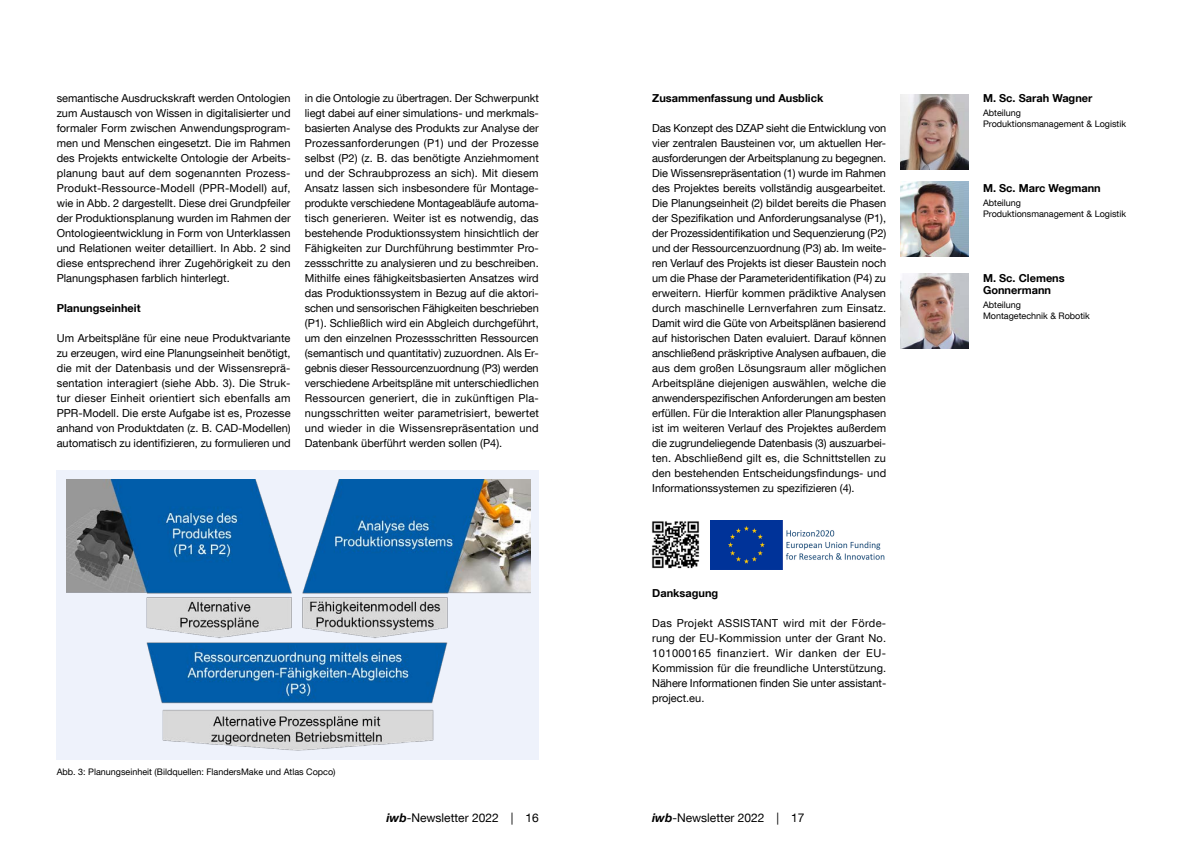
<style>
.page{position:relative;width:1191px;height:842px;background:#fff}
.page>*{position:absolute;margin:0;border:0;box-sizing:border-box;transform-origin:0 0}
.t1{font:13px "Calibri";color:#000}
.t2{font:12px "TUM Neue Helvetica";color:#000}
.t3{font:11px/15px "TUM Neue Helvetica";color:#000;text-align:justify}
.t4{font:700 11px/12px "TUM Neue Helvetica";color:#000}
.t5{font:10.9px/13.2px "Calibri";letter-spacing:-.005em;color:#000}
.t6{font:9px/11px "TUM Neue Helvetica";color:#000}
.s1{font-weight:700;font-style:italic}
</style>
<div class="page">
<img style="left:900px;top:182px;width:69px;height:75px">
<img style="left:900px;top:274px;width:69px;height:75px">
<img style="left:900px;top:95px;width:69px;height:75px">
<img style="left:710px;top:521px;width:175px;height:48px">
<img style="left:652px;top:521px;width:48px;height:48px">
<div style="left:57px;top:471px;width:482px;height:289px;background:#eef2fb"></div>
<img style="left:67px;top:480px;width:463px;height:271px">
<p class="t3" style="left:57px;top:90px;width:235px">semantische Ausdruckskraft werden Ontologien zum Austausch von Wissen in digitalisierter und formaler Form zwischen Anwendungsprogram&shy;men und Menschen eingesetzt. Die im Rahmen des Projekts entwickelte Ontologie der Arbeits&shy;planung baut auf dem sogenannten Prozess-Produkt-Ressource-Modell (PPR-Modell) auf, wie in Abb. 2 dargestellt. Diese drei Grundpfeiler der Produktionsplanung wurden im Rahmen der Ontologieentwicklung in Form von Unterklassen und Relationen weiter detailliert. In Abb. 2 sind diese entsprechend ihrer Zugehörigkeit zu den Planungsphasen farblich hinterlegt.</p>
<p class="t4" style="left:57px;top:302px;width:85px">Planungseinheit</p>
<p class="t3" style="left:57px;top:330px;width:236px">Um Arbeitspläne für eine neue Produktvariante zu erzeugen, wird eine Planungseinheit benötigt, die mit der Datenbasis und der Wissensreprä&shy;sentation interagiert (siehe Abb. 3). Die Struk&shy;tur dieser Einheit orientiert sich ebenfalls am PPR-Modell. Die erste Aufgabe ist es, Prozesse anhand von Produktdaten (z. B. CAD-Modellen) automatisch zu identifizieren, zu formulieren und</p>
<p class="t3" style="left:305px;top:90px;width:236px">in die Ontologie zu übertragen. Der Schwerpunkt liegt dabei auf einer simulations- und merkmals&shy;basierten Analyse des Produkts zur Analyse der Prozessanforderungen (P1) und der Prozesse selbst (P2) (z. B. das benötigte Anziehmoment und der Schraubprozess an sich). Mit diesem Ansatz lassen sich insbesondere für Montage&shy;produkte verschiedene Montageabläufe automa&shy;tisch generieren. Weiter ist es notwendig, das bestehende Produktionssystem hinsichtlich der Fähigkeiten zur Durchführung bestimmter Pro&shy;zessschritte zu analysieren und zu beschreiben.<br>Mithilfe eines fähigkeitsbasierten Ansatzes wird das Produktionssystem in Bezug auf die aktori&shy;schen und sensorischen Fähigkeiten beschrieben (P1). Schließlich wird ein Abgleich durchgeführt, um den einzelnen Prozessschritten Ressourcen (semantisch und quantitativ) zuzuordnen. Als Er&shy;gebnis dieser Ressourcenzuordnung (P3) werden verschiedene Arbeitspläne mit unterschiedlichen Ressourcen generiert, die in zukünftigen Pla&shy;nungsschritten weiter parametrisiert, bewertet und wieder in die Wissensrepräsentation und Datenbank überführt werden sollen (P4).</p>
<p class="t4" style="left:652px;top:92px;width:173px">Zusammenfassung und Ausblick</p>
<p class="t3" style="left:652px;top:121px;width:236px">Das Konzept des DZAP sieht die Entwicklung von vier zentralen Bausteinen vor, um aktuellen Her&shy;ausforderungen der Arbeitsplanung zu begegnen.<br>Die Wissensrepräsentation (1) wurde im Rahmen des Projektes bereits vollständig ausgearbeitet.<br>Die Planungseinheit (2) bildet bereits die Phasen der Spezifikation und Anforderungsanalyse (P1), der Prozessidentifikation und Sequenzierung (P2) und der Ressourcenzuordnung (P3) ab. Im weite&shy;ren Verlauf des Projekts ist dieser Baustein noch um die Phase der Parameteridentifikation (P4) zu erweitern. Hierfür kommen prädiktive Analysen durch maschinelle Lernverfahren zum Einsatz.<br>Damit wird die Güte von Arbeitsplänen basierend auf historischen Daten evaluiert. Darauf können anschließend präskriptive Analysen aufbauen, die aus dem großen Lösungsraum aller möglichen Arbeitspläne diejenigen auswählen, welche die anwenderspezifischen Anforderungen am besten erfüllen. Für die Interaktion aller Planungsphasen ist im weiteren Verlauf des Projektes außerdem die zugrundeliegende Datenbasis (3) auszuarbei&shy;ten. Abschließend gilt es, die Schnittstellen zu den bestehenden Entscheidungsfindungs- und Informationssystemen zu spezifizieren (4).</p>
<p class="t1" style="left:649px;top:475px;width:243px">zung. Nähere Informationen finden Sie unter</p>
<p class="t4" style="left:652px;top:587px;width:68px">Danksagung</p>
<p class="t3" style="left:652px;top:616px;width:235px">Das Projekt ASSISTANT wird mit der Förde&shy;rung der EU-Kommission unter der Grant No.<br>101000165 finanziert. Wir danken der EU-Kommission für die freundliche Unterstützung.<br>Nähere Informationen finden Sie unter assistant&shy;project.eu.</p>
<p class="t5" style="left:718px;top:628px;width:158px">Abteilung<br>Produktionsmanagement &amp; Logistik</p>
<p class="t6" style="left:57px;top:766px;width:280px">Abb. 3: Planungseinheit (Bildquellen: FlandersMake und Atlas Copco)</p>
<p class="t2" style="left:386px;top:810px;width:154px"><span class="s1">iwb</span>-Newsletter 2022 | 16</p>
<p class="t2" style="left:652px;top:810px;width:154px"><span class="s1">iwb</span>-Newsletter 2022 | 17</p>
<p class="t4" style="left:983px;top:92px;width:111px">M. Sc. Sarah Wagner</p>
<p class="t6" style="left:983px;top:107px;width:145px">Abteilung<br>Produktionsmanagement &amp; Logistik</p>
<p class="t4" style="left:983px;top:182px;width:119px">M. Sc. Marc Wegmann</p>
<p class="t6" style="left:983px;top:197px;width:145px">Abteilung<br>Produktionsmanagement &amp; Logistik</p>
<p class="t4" style="left:983px;top:272px;width:83px">M. Sc. Clemens<br>Gonnermann</p>
<p class="t6" style="left:983px;top:299px;width:108px">Abteilung<br>Montagetechnik &amp; Robotik</p>
</div>
